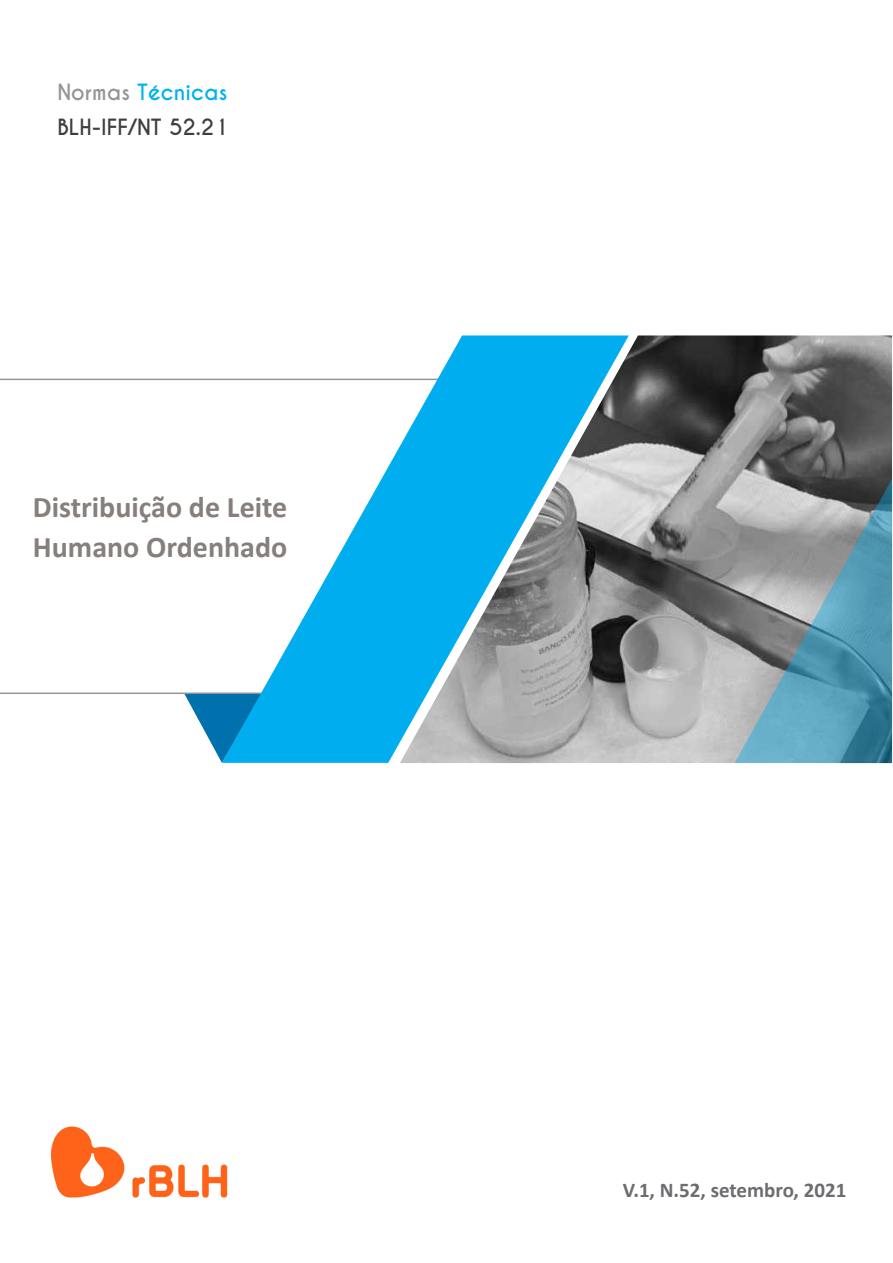
<style>
.page{position:relative;width:893px;height:1263px;background:#fff}
.page>*{position:absolute;margin:0;border:0;box-sizing:border-box;transform-origin:0 0}
.corpo_do_texto{font:700 30px/40.5px "Calibri";color:#867f7c}
.corpo_do_texto-2{font:700 21px/34.5px "Caviar Dreams";color:#3e3e3f}
.t1{font:700 21px "Calibri";color:#6c6d70}
.s1{color:#939598}
.s2{color:#00b3ef}
</style>
<div class="page">
<hr style="left:0;top:379px;width:509px;height:1px;background:#939598">
<hr style="left:0;top:692px;width:356px;height:2px;background:#939598">
<img style="left:629px;top:335px;width:263px;height:428px">
<svg style="left:184px;top:694px;width:38px;height:69px"></svg>
<svg style="left:222px;top:335px;width:407px;height:428px"></svg>
<svg style="left:735px;top:479px;width:157px;height:284px"></svg>
<img style="left:50px;top:1126px;width:178px;height:72px">
<p class="corpo_do_texto-2" style="left:57px;top:76px;width:173px"><span class="s1">Normas</span> <span class="s2">Técnicas<br></span>BLH-IFF/NT 52.21</p>
<p class="corpo_do_texto" style="left:33px;top:487px;width:256px">Distribuição de Leite<br>Humano Ordenhado</p>
<p class="t1" style="left:623px;top:1176px;width:225px">V.1, N.52, setembro, 2021</p>
</div>
